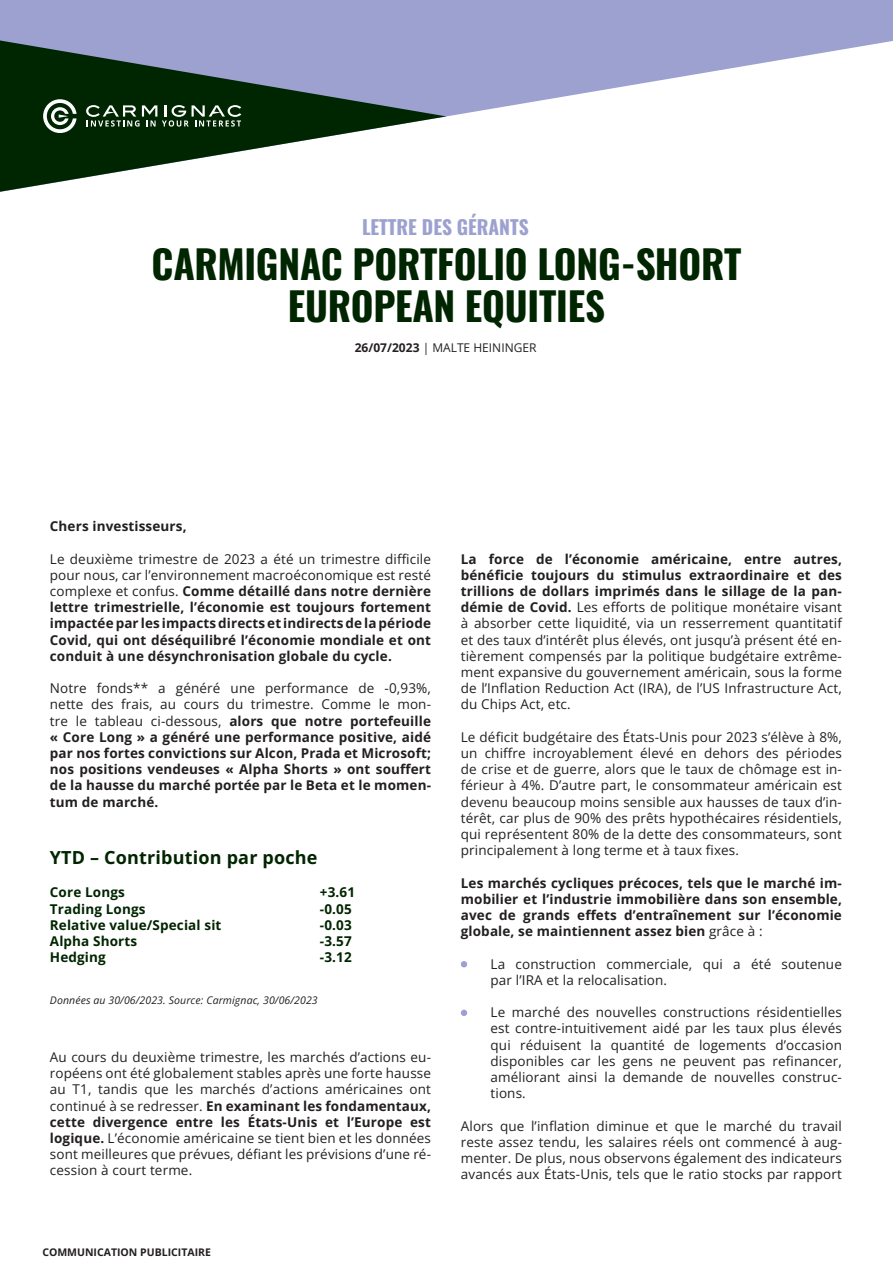
<style>
.page{position:relative;width:893px;height:1263px;background:#fff}
.page>*{position:absolute;margin:0;border:0;box-sizing:border-box;transform-origin:0 0}
.t1{font:700 39px/42px "Oswald";letter-spacing:-.005em;color:#002501;text-align:center}
.t2{font:700 19.5px "Oswald";color:#9da1d0}
.t3{font:700 18px "Open Sans";letter-spacing:.01em;color:#002501}
.t4{font:13.5px/16.2px "Open Sans";letter-spacing:.01em;color:#231f20;text-align:justify}
.t5{font:700 13.5px/16.2px "Open Sans";letter-spacing:.01em;color:#231f20;text-align:justify}
.t6{font:700 13.5px "Open Sans";letter-spacing:.01em;color:#002501}
.t7{font:12px "Open Sans";color:#231f20}
.t8{font:italic 10.5px "Open Sans";letter-spacing:.01em;color:#231f20}
.t9{font:700 10.5px "Open Sans";color:#231f20}
.s1{font-weight:700}
.s2{font-weight:400}
</style>
<div class="page">
<svg style="left:0;top:0;width:893px;height:117px;fill:#9da1d0"></svg>
<svg style="left:0;top:40px;width:446px;height:152px"></svg>
<svg style="left:43px;top:99px;width:34px;height:34px"></svg>
<svg style="left:86px;top:105px;width:155px;height:22px;background:#456046"></svg>
<svg style="left:461px;top:961px;width:6px;height:6px"></svg>
<svg style="left:461px;top:1010px;width:6px;height:6px"></svg>
<h2 class="t2" style="left:362px;top:210px;width:168px">LETTRE DES GÉRANTS</h2>
<h1 class="t1" style="left:152px;top:239px;width:591px">CARMIGNAC PORTFOLIO LONG-SHORT<br>EUROPEAN EQUITIES</h1>
<p class="t7" style="left:355px;top:340px;width:183px"><span class="s1">26/07/2023</span> | MALTE HEININGER</p>
<p class="t5" style="left:50px;top:518px;width:138px">Chers investisseurs,</p>
<p class="t5" style="left:50px;top:550px;width:383px"><span class="s2">Le deuxième trimestre de 2023 a été un trimestre difficile pour nous, car l’environnement macroéconomique est resté complexe et confus.</span> Comme détaillé dans notre dernière lettre trimestrielle, l’économie est toujours fortement impactée par les impacts directs et indirects de la période Covid, qui ont déséquilibré l’économie mondiale et ont conduit à une désynchronisation globale du cycle.</p>
<p class="t5" style="left:50px;top:680px;width:383px"><span class="s2">Notre fonds** a généré une performance de -0,93%, nette des frais, au cours du trimestre. Comme le mon&shy;tre le tableau ci-dessous,</span> alors que notre portefeuille « Core Long » a généré une performance positive, aidé par nos fortes convictions sur Alcon, Prada et Microsoft; nos positions vendeuses « Alpha Shorts » ont souffert de la hausse du marché portée par le Beta et le momen&shy;tum de marché.</p>
<h3 class="t3" style="left:50px;top:845px;width:269px">YTD – Contribution par poche</h3>
<p class="t6" style="left:50px;top:883px;width:76px">Core Longs</p>
<p class="t6" style="left:320px;top:883px;width:37px">+3.61</p>
<p class="t6" style="left:50px;top:899px;width:97px">Trading Longs</p>
<p class="t6" style="left:320px;top:899px;width:33px">-0.05</p>
<p class="t6" style="left:50px;top:916px;width:173px">Relative value/Special sit</p>
<p class="t6" style="left:320px;top:916px;width:33px">-0.03</p>
<p class="t6" style="left:50px;top:932px;width:89px">Alpha Shorts</p>
<p class="t6" style="left:320px;top:932px;width:33px">-3.57</p>
<p class="t6" style="left:50px;top:948px;width:57px">Hedging</p>
<p class="t6" style="left:320px;top:948px;width:33px">-3.12</p>
<p class="t8" style="left:50px;top:992px;width:269px">Données au 30/06/2023. Source: Carmignac, 30/06/2023</p>
<p class="t4" style="left:50px;top:1049px;width:383px">Au cours du deuxième trimestre, les marchés d’actions eu&shy;ropéens ont été globalement stables après une forte hausse au T1, tandis que les marchés d’actions américaines ont continué à se redresser. <span class="s1">En examinant les fondamentaux, cette divergence entre les États-Unis et l’Europe est logique.</span> L’économie américaine se tient bien et les données sont meilleures que prévues, défiant les prévisions d’une ré&shy;cession à court terme.</p>
<p class="t9" style="left:42px;top:1245px;width:170px">COMMUNICATION PUBLICITAIRE</p>
<p class="t4" style="left:461px;top:550px;width:383px"><span class="s1">La force de l’économie américaine, entre autres, bénéficie toujours du stimulus extraordinaire et des trillions de dollars imprimés dans le sillage de la pan&shy;démie de Covid.</span> Les efforts de politique monétaire visant à absorber cette liquidité, via un resserrement quantitatif et des taux d’intérêt plus élevés, ont jusqu’à présent été en&shy;tièrement compensés par la politique budgétaire extrême&shy;ment expansive du gouvernement américain, sous la forme de l’Inflation Reduction Act (IRA), de l’US Infrastructure Act, du Chips Act, etc.</p>
<p class="t4" style="left:461px;top:728px;width:383px">Le déficit budgétaire des États-Unis pour 2023 s’élève à 8%, un chiffre incroyablement élevé en dehors des périodes de crise et de guerre, alors que le taux de chômage est in&shy;férieur à 4%. D’autre part, le consommateur américain est devenu beaucoup moins sensible aux hausses de taux d’in&shy;térêt, car plus de 90% des prêts hypothécaires résidentiels, qui représentent 80% de la dette des consommateurs, sont principalement à long terme et à taux fixes.</p>
<p class="t5" style="left:461px;top:874px;width:383px">Les marchés cycliques précoces, tels que le marché im&shy;mobilier et l’industrie immobilière dans son ensemble, avec de grands effets d’entraînement sur l’économie globale, se maintiennent assez bien <span class="s2">grâce à :</span></p>
<p class="t4" style="left:491px;top:955px;width:353px">La construction commerciale, qui a été soutenue par l’IRA et la relocalisation.</p>
<p class="t4" style="left:491px;top:1004px;width:353px">Le marché des nouvelles constructions résidentielles est contre-intuitivement aidé par les taux plus élevés qui réduisent la quantité de logements d’occasion disponibles car les gens ne peuvent pas refinancer, améliorant ainsi la demande de nouvelles construc&shy;tions.</p>
<p class="t4" style="left:461px;top:1117px;width:383px">Alors que l’inflation diminue et que le marché du travail reste assez tendu, les salaires réels ont commencé à aug&shy;menter. De plus, nous observons également des indicateurs avancés aux États-Unis, tels que le ratio stocks par rapport</p>
</div>
